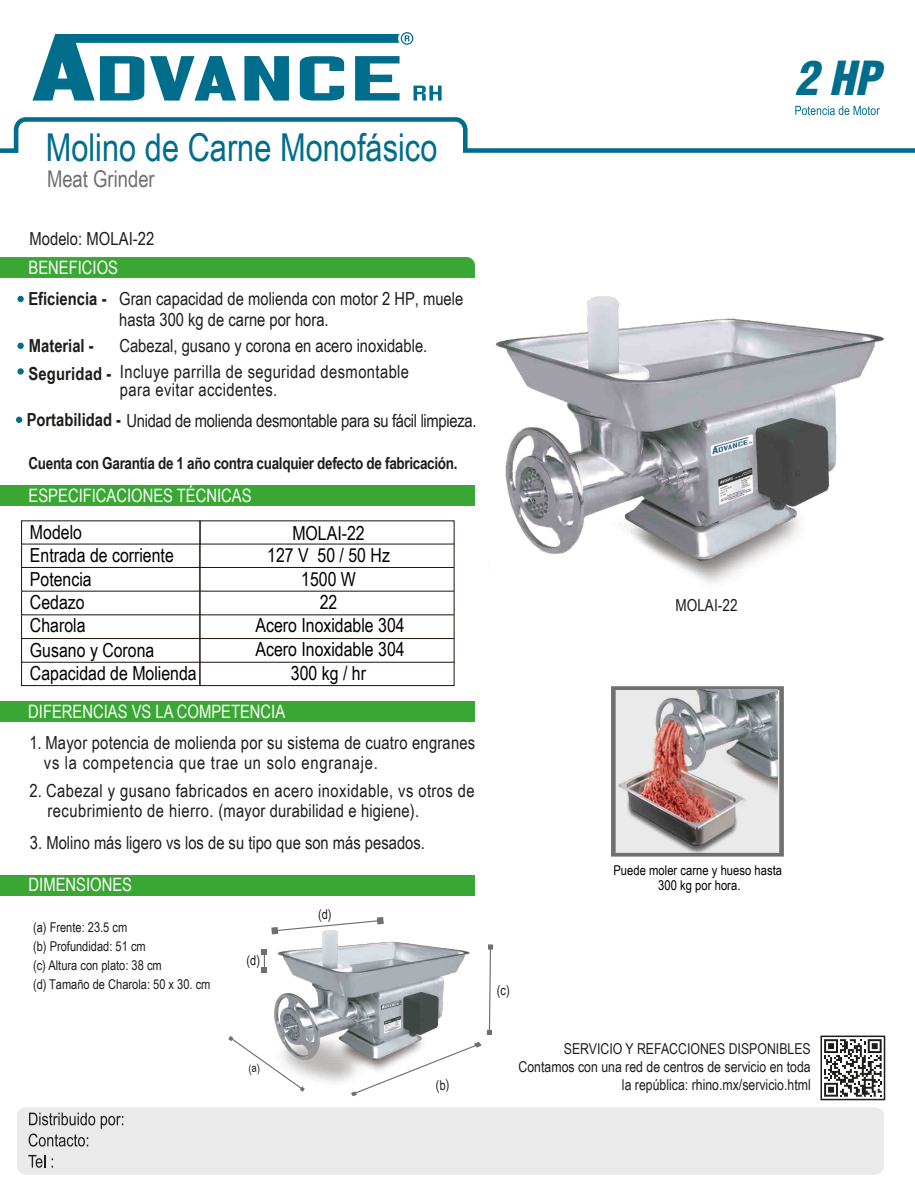
<style>
.page{position:relative;width:915px;height:1191px;background:#fff}
.page>*{position:absolute;margin:0;border:0;box-sizing:border-box;transform-origin:0 0}
.t1{font:italic 900 condensed 45.9px "Helvetica LT Std";color:#006d8d}
.t2{font:38.4px "Arial Narrow";color:#006d8c}
.t3{font:23.1px "Arial Narrow";color:#706f6f}
.t4{font:19.35px/23.5px "Arial Narrow";color:#000;text-align:center}
.t5{font:18.45px "Arial Narrow";color:#fff}
.t6{font:18px/19.5px "Arial Narrow";letter-spacing:.01em;color:#1d1d1b}
.t7{font:18px "Arial Narrow";letter-spacing:-.015em;color:#1d1d1b}
.t8{font:700 18px "Arial Narrow";color:#1d1d1b}
.t9{font:700 16.5px "Arial Narrow";letter-spacing:-.02em;color:#1d1d1b}
.t10{font:16.5px "Arial Narrow";letter-spacing:.005em;color:#1d1d1b}
.t11{font:15px/18px "Arial Narrow";color:#1d1d1b;text-align:right}
.t12{font:13.5px/19.2px "Arial Narrow";color:#1d1d1b}
.t13{font:13.5px/15px "Arial Narrow";letter-spacing:.005em;color:#000;text-align:center}
.s1{font-weight:700}
</style>
<div class="page">
<div style="left:17px;top:1107px;width:866px;height:67px;background:#eaeaea;border-radius:9px"></div>
<div style="left:820px;top:1035px;width:64px;height:65px;border:2px solid #1d1d1b"></div>
<svg style="left:824px;top:1039px;width:57px;height:57px"></svg>
<svg style="left:29px;top:1112px;width:66px;height:13px"></svg>
<svg style="left:101px;top:1115px;width:22px;height:13px"></svg>
<svg style="left:29px;top:1133px;width:59px;height:13px"></svg>
<svg style="left:28px;top:1154px;width:17px;height:13px"></svg>
<div style="left:0;top:485px;width:475px;height:21px;background:#3aa735"></div>
<div style="left:0;top:701px;width:475px;height:21px;background:#3aa735"></div>
<div style="left:0;top:875px;width:474px;height:20px;background:#3aa735"></div>
<div style="left:0;top:257px;width:475px;height:21px;background:#3aa735"></div>
<svg style="left:486px;top:944px;width:7px;height:91px"></svg>
<svg style="left:271px;top:917px;width:112px;height:13px"></svg>
<svg style="left:262px;top:949px;width:5px;height:23px"></svg>
<div style="left:17px;top:296px;width:7px;height:6px;background:#006d8b;border-radius:50%"></div>
<div style="left:17px;top:368px;width:7px;height:6px;background:#006d8b;border-radius:50%"></div>
<div style="left:16px;top:416px;width:6px;height:7px;background:#006d8b;border-radius:50%"></div>
<svg style="left:17px;top:342px;width:7px;height:7px"></svg>
<svg style="left:0;top:32px;width:914px;height:121px"></svg>
<img style="left:271px;top:930px;width:199px;height:153px">
<div style="left:21px;top:567px;width:179px;height:24px;border:1px solid #1e120d"></div>
<div style="left:199px;top:567px;width:255px;height:24px;border:1px solid #1e120d"></div>
<div style="left:21px;top:638px;width:179px;height:24px;border:1px solid #1e120d"></div>
<div style="left:199px;top:638px;width:255px;height:24px;border:1px solid #1e120d"></div>
<div style="left:21px;top:662px;width:179px;height:24px;border:1px solid #1e120d"></div>
<div style="left:199px;top:662px;width:255px;height:24px;border:1px solid #1e120d"></div>
<svg style="left:611px;top:686px;width:172px;height:170px;background:#8f8e8f"></svg>
<img style="left:495px;top:296px;width:388px;height:287px">
<img style="left:618px;top:689px;width:159px;height:165px">
<svg style="left:351px;top:1041px;width:130px;height:55px"></svg>
<svg style="left:228px;top:1035px;width:77px;height:56px"></svg>
<h2 class="t2" style="left:46px;top:119px;width:393px">Molino de Carne Monofásico</h2>
<p class="t3" style="left:47px;top:162px;width:109px">Meat Grinder</p>
<p class="t6" style="left:29px;top:228px;width:126px">Modelo: MOLAI-22</p>
<p class="t5" style="left:29px;top:254px;width:91px">BENEFICIOS</p>
<p class="t6" style="left:119px;top:287px;width:345px;line-height:21.6px;text-indent:-91px"><span class="s1">Eficiencia -</span> Gran capacidad de molienda con motor 2 HP, muele hasta 300 kg de carne por hora.</p>
<p class="t6" style="left:120px;top:362px;width:291px;line-height:18px;text-indent:-91px"><span class="s1">Seguridad -</span> Incluye parrilla de seguridad desmontable para evitar accidentes.</p>
<p class="t7" style="left:27px;top:407px;width:451px"><span class="s1">Portabilidad -</span> Unidad de molienda desmontable para su fácil limpieza.</p>
<p class="t8" style="left:29px;top:331px;width:66px">Material -</p>
<p class="t6" style="left:119px;top:335px;width:309px">Cabezal, gusano y corona en acero inoxidable.</p>
<p class="t9" style="left:28px;top:451px;width:430px">Cuenta con Garantía de 1 año contra cualquier defecto de fabricación.</p>
<p class="t5" style="left:29px;top:482px;width:224px">ESPECIFICACIONES TÉCNICAS</p>
<p class="t4" style="left:30px;top:520px;width:168px;text-align:left">Modelo<br>Entrada de corriente<br>Potencia<br>Cedazo<br>Charola<br>Gusano y Corona<br>Capacidad de Molienda</p>
<p class="t4" style="left:267px;top:521px;width:124px;line-height:22.4px">MOLAI-22<br>127 V 50 / 50 Hz</p>
<p class="t4" style="left:255px;top:567px;width:151px">1500 W<br>22<br>Acero Inoxidable 304<br>Acero Inoxidable 304<br>300 kg / hr</p>
<p class="t5" style="left:28px;top:697px;width:258px">DIFERENCIAS VS LA COMPETENCIA</p>
<p class="t6" style="left:44px;top:732px;width:432px;text-indent:-14px">1. Mayor potencia de molienda por su sistema de cuatro engranes vs la competencia que trae un solo engranaje.</p>
<p class="t6" style="left:48px;top:780px;width:428px;text-indent:-18px">2. Cabezal y gusano fabricados en acero inoxidable, vs otros de recubrimiento de hierro. (mayor durabilidad e higiene).</p>
<p class="t6" style="left:30px;top:832px;width:396px">3. Molino más ligero vs los de su tipo que son más pesados.</p>
<p class="t5" style="left:29px;top:871px;width:105px">DIMENSIONES</p>
<p class="t12" style="left:33px;top:917px;width:179px">(a) Frente: 23.5 cm<br>(b) Profundidad: 51 cm<br>(c) Altura con plato: 38 cm<br>(d) Tamaño de Charola: 50 x 30. cm</p>
<p class="t12" style="left:246px;top:949px;width:15px">(d)</p>
<p class="t12" style="left:318px;top:904px;width:15px">(d)</p>
<h1 class="t1" style="left:794px;top:49px;width:87px">2 HP</h1>
<p class="t10" style="left:675px;top:592px;width:64px">MOLAI-22</p>
<p class="t13" style="left:613px;top:861px;width:170px">Puede moler carne y hueso hasta<br>300 kg por hora.</p>
<p class="t12" style="left:496px;top:979px;width:14px">(c)</p>
<p class="t11" style="left:518px;top:1039px;width:294px">SERVICIO Y REFACCIONES DISPONIBLES<br>Contamos con una red de centros de servicio en toda la república: rhino.mx/servicio.html</p>
</div>
